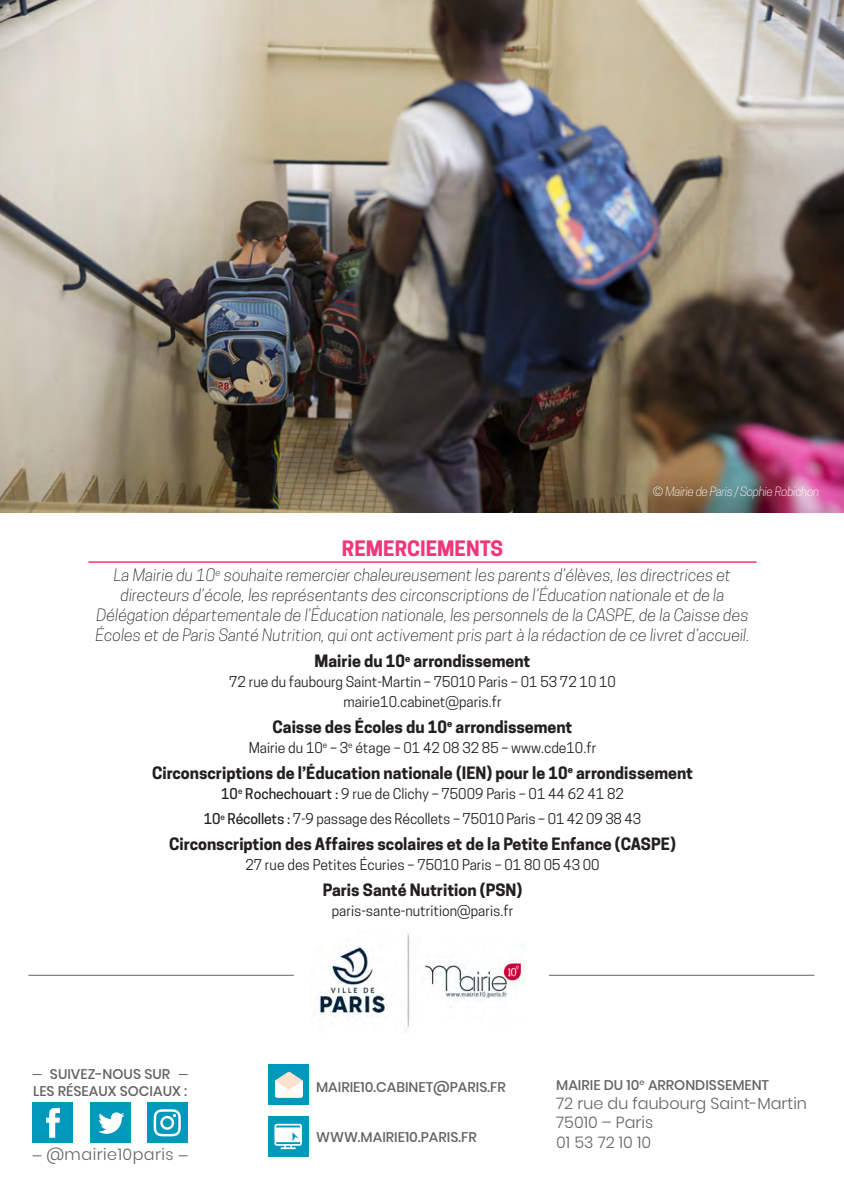
<style>
.page{position:relative;width:844px;height:1196px;background:#fff}
.page>*{position:absolute;margin:0;border:0;box-sizing:border-box;transform-origin:0 0}
.t1{font:700 20px "Cooper Hewitt";color:#ef387a}
.t2{font:italic 300 16px/20px "Cooper Hewitt";color:#231f20;text-align:center}
.t3{font:700 16px "Cooper Hewitt";color:#231f20}
.t4{font:300 16px/19.2px "Poppins";color:#636366}
.t5{font:300 16px "Poppins";letter-spacing:.03em;color:#636366}
.t6{font:14px/20px "Cooper Hewitt";color:#231f20;text-align:center}
.t7{font:500 14px/16.8px "Poppins";color:#636366;text-align:center}
.t8{font:italic 300 12px "Cooper Hewitt";letter-spacing:-.03em;color:#fff}
.s1{font-weight:500}
</style>
<div class="page">
<img style="left:311px;top:934px;width:214px;height:93px">
<div style="left:147px;top:1102px;width:41px;height:40px;background:#0098bb"></div>
<svg style="left:154px;top:1109px;width:27px;height:27px"></svg>
<div style="left:90px;top:1102px;width:40px;height:40px;background:#0098bb"></div>
<svg style="left:98px;top:1112px;width:26px;height:21px"></svg>
<div style="left:33px;top:1102px;width:40px;height:40px;background:#0098bb"></div>
<svg style="left:46px;top:1107px;width:14px;height:30px"></svg>
<div style="left:268px;top:1115px;width:40px;height:41px;background:#0098bb"></div>
<div style="left:268px;top:1064px;width:40px;height:40px;background:#0098bb"></div>
<hr style="left:28px;top:974px;width:266px;height:1px;background:#636366">
<hr style="left:549px;top:974px;width:265px;height:1px;background:#636366">
<svg style="left:275px;top:1071px;width:28px;height:26px"></svg>
<svg style="left:274px;top:1123px;width:28px;height:25px"></svg>
<hr style="left:88px;top:561px;width:668px;height:1px;background:#ef387a">
<img style="left:0;top:0;width:844px;height:513px">
<svg style="left:0;top:0;width:4px;height:4px"></svg>
<svg style="left:840px;top:0;width:4px;height:4px"></svg>
<p class="t8" style="left:652px;top:485px;width:168px">© Mairie de Paris / Sophie Robichon</p>
<p class="t1" style="left:342px;top:536px;width:163px">REMERCIEMENTS</p>
<p class="t2" style="left:95px;top:565px;width:655px">La Mairie du 10<sup>e</sup> souhaite remercier chaleureusement les parents d’élèves, les directrices et directeurs d’école, les représentants des circonscriptions de l’Éducation nationale et de la Délégation départementale de l’Éducation nationale, les personnels de la CASPE, de la Caisse des Écoles et de Paris Santé Nutrition, qui ont activement pris part à la rédaction de ce livret d’accueil.</p>
<p class="t3" style="left:315px;top:651px;width:217px">Mairie du 10<sup>e</sup> arrondissement</p>
<p class="t6" style="left:229px;top:671px;width:388px">72 rue du faubourg Saint-Martin – 75010 Paris – 01 53 72 10 10 mairie10.cabinet@paris.fr</p>
<p class="t3" style="left:272px;top:717px;width:301px">Caisse des Écoles du 10<sup>e</sup> arrondissement</p>
<p class="t6" style="left:249px;top:737px;width:349px">Mairie du 10<sup>e</sup> – 3<sup>e</sup> étage – 01 42 08 32 85 – www.cde10.fr</p>
<p class="t3" style="left:152px;top:762px;width:542px">Circonscriptions de l’Éducation nationale (IEN) pour le 10<sup>e</sup> arrondissement</p>
<p class="t6" style="left:204px;top:780px;width:439px;line-height:25.6px"><span class="s1">10</span><sup>e</sup> <span class="s1">Rochechouart :</span> 9 rue de Clichy – 75009 Paris – 01 44 62 41 82<br><span class="s1">10</span><sup>e</sup> <span class="s1">Récollets :</span> 7-9 passage des Récollets – 75010 Paris – 01 42 09 38 43</p>
<p class="t3" style="left:169px;top:834px;width:508px">Circonscription des Affaires scolaires et de la Petite Enfance (CASPE)</p>
<p class="t6" style="left:245px;top:854px;width:356px">27 rue des Petites Écuries – 75010 Paris – 01 80 05 43 00</p>
<p class="t3" style="left:323px;top:879px;width:201px">Paris Santé Nutrition (PSN)</p>
<p class="t6" style="left:332px;top:900px;width:183px">paris-sante-nutrition@paris.fr</p>
<p class="t7" style="left:33px;top:1065px;width:155px">SUIVEZ-NOUS SUR<br>LES RÉSEAUX SOCIAUX :</p>
<p class="t7" style="left:316px;top:1078px;width:191px">MAIRIE10.CABINET@PARIS.FR</p>
<p class="t7" style="left:316px;top:1128px;width:162px">WWW.MAIRIE10.PARIS.FR</p>
<p class="t5" style="left:46px;top:1144px;width:129px">@mairie10paris</p>
<p class="t7" style="left:556px;top:1076px;width:214px">MAIRIE DU 10<sup>e</sup> ARRONDISSEMENT</p>
<p class="t4" style="left:556px;top:1093px;width:252px">72 rue du faubourg Saint-Martin<br>75010 – Paris<br>01 53 72 10 10</p>
</div>
